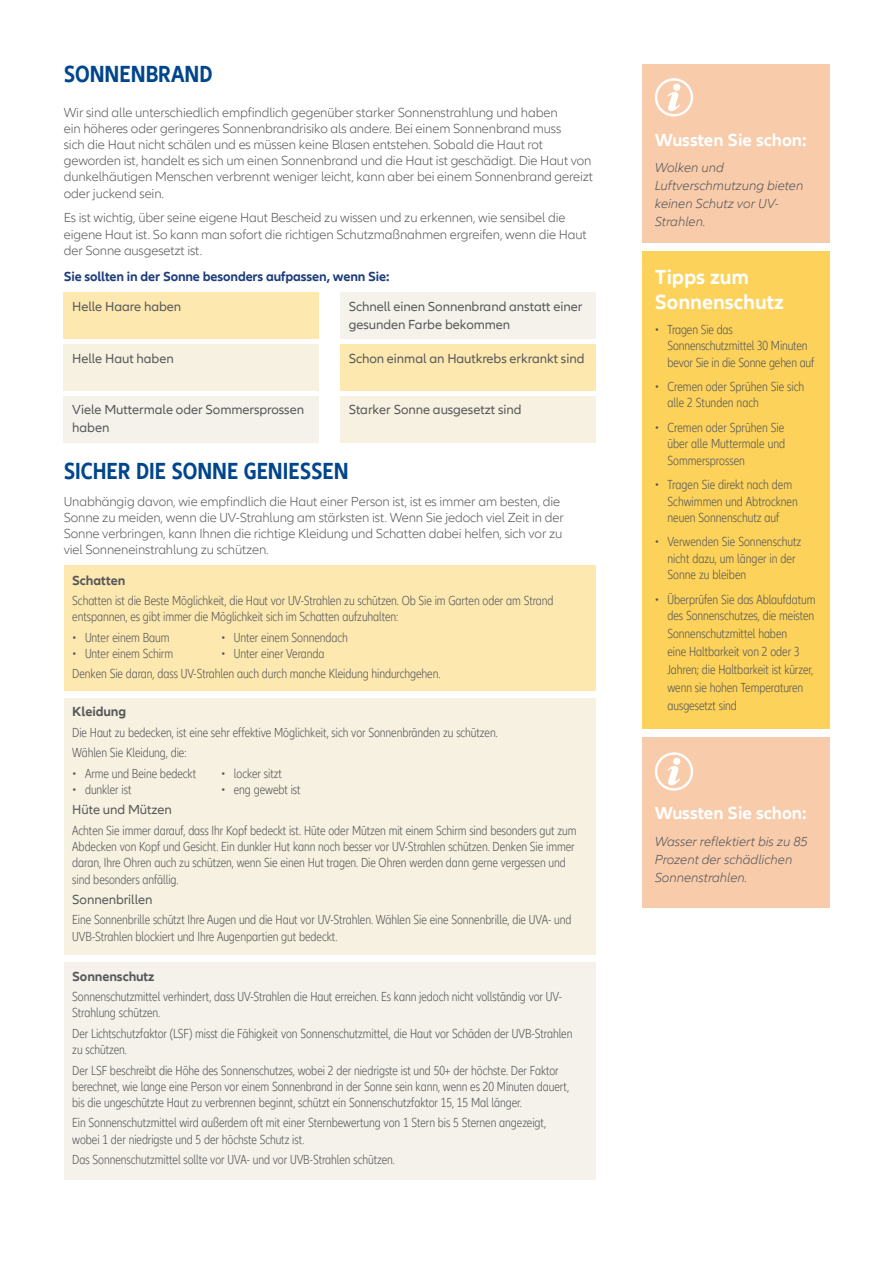
<style>
.page{position:relative;width:893px;height:1263px;background:#fff}
.page>*{position:absolute;margin:0;border:0;box-sizing:border-box;transform-origin:0 0}
.t1{font:700 condensed 24px "Allianz Neo";color:#01468c}
.t2{font:700 21px/25.5px "Allianz Neo";color:#fff}
.t3{font:700 18px "Allianz Neo";color:#fff}
.t4{font:300 condensed 13.5px/16.2px "Allianz Neo";letter-spacing:-.005em;color:#57585a}
.t5{font:300 13.5px/16.2px "Allianz Neo";letter-spacing:-.01em;color:#57585a}
.t6{font:13.5px/18px "Allianz Neo";letter-spacing:-.005em;color:#57585a}
.t7{font:italic 300 13.5px/18px "Allianz Neo";color:#57585a}
.t8{font:700 13.5px "Allianz Neo";letter-spacing:-.01em;color:#1d3d7b}
.t9{font:700 13.5px "Allianz Neo";letter-spacing:-.005em;color:#57585a}
</style>
<div class="page">
<div style="left:642px;top:737px;width:187px;height:170px;background:#f8cbab"></div>
<svg style="left:655px;top:752px;width:38px;height:39px"></svg>
<div style="left:642px;top:64px;width:187px;height:178px;background:#f8cbab"></div>
<svg style="left:655px;top:78px;width:38px;height:38px"></svg>
<div style="left:64px;top:292px;width:255px;height:47px;background:#fde8af"></div>
<div style="left:64px;top:566px;width:531px;height:125px;background:#fde8af"></div>
<div style="left:340px;top:292px;width:255px;height:47px;background:#f4f2ea"></div>
<div style="left:64px;top:962px;width:531px;height:218px;background:#f4f2ea"></div>
<div style="left:64px;top:344px;width:255px;height:47px;background:#f6f1e0"></div>
<div style="left:340px;top:396px;width:255px;height:46px;background:#f6f1e0"></div>
<div style="left:64px;top:698px;width:531px;height:256px;background:#f6f1e0"></div>
<div style="left:340px;top:344px;width:255px;height:47px;background:#fde8af"></div>
<div style="left:64px;top:396px;width:255px;height:46px;background:#f4f2ea"></div>
<div style="left:642px;top:251px;width:187px;height:477px;background:#fcd25a"></div>
<h1 class="t1" style="left:64px;top:60px;width:150px">SONNENBRAND</h1>
<p class="t5" style="left:64px;top:104px;width:531px">Wir sind alle unterschiedlich empfindlich gegenüber starker Sonnenstrahlung und haben<br>ein höheres oder geringeres Sonnenbrandrisiko als andere. Bei einem Sonnenbrand muss<br>sich die Haut nicht schälen und es müssen keine Blasen entstehen. Sobald die Haut rot geworden ist, handelt es sich um einen Sonnenbrand und die Haut ist geschädigt. Die Haut von dunkelhäutigen Menschen verbrennt weniger leicht, kann aber bei einem Sonnenbrand gereizt oder juckend sein.</p>
<p class="t5" style="left:64px;top:210px;width:524px">Es ist wichtig, über seine eigene Haut Bescheid zu wissen und zu erkennen, wie sensibel die eigene Haut ist. So kann man sofort die richtigen Schutzmaßnahmen ergreifen, wenn die Haut der Sonne ausgesetzt ist.</p>
<p class="t8" style="left:64px;top:269px;width:327px">Sie sollten in der Sonne besonders aufpassen, wenn Sie:</p>
<p class="t6" style="left:72px;top:298px;width:110px">Helle Haare haben</p>
<p class="t6" style="left:349px;top:298px;width:235px">Schnell einen Sonnenbrand anstatt einer gesunden Farbe bekommen</p>
<p class="t6" style="left:72px;top:349px;width:103px">Helle Haut haben</p>
<p class="t6" style="left:349px;top:349px;width:237px">Schon einmal an Hautkrebs erkrankt sind</p>
<p class="t6" style="left:72px;top:401px;width:233px">Viele Muttermale oder Sommersprossen haben</p>
<p class="t6" style="left:349px;top:401px;width:174px">Starker Sonne ausgesetzt sind</p>
<h1 class="t1" style="left:64px;top:457px;width:286px">SICHER DIE SONNE GENIESSEN</h1>
<p class="t5" style="left:64px;top:493px;width:501px">Unabhängig davon, wie empfindlich die Haut einer Person ist, ist es immer am besten, die Sonne zu meiden, wenn die UV-Strahlung am stärksten ist. Wenn Sie jedoch viel Zeit in der Sonne verbringen, kann Ihnen die richtige Kleidung und Schatten dabei helfen, sich vor zu viel Sonneneinstrahlung zu schützen.</p>
<p class="t9" style="left:72px;top:572px;width:55px">Schatten</p>
<p class="t4" style="left:72px;top:593px;width:483px">Schatten ist die Beste Möglichkeit, die Haut vor UV-Strahlen zu schützen. Ob Sie im Garten oder am Strand entspannen, es gibt immer die Möglichkeit sich im Schatten aufzuhalten:</p>
<p class="t4" style="left:72px;top:630px;width:99px">• Unter einem Baum</p>
<p class="t4" style="left:221px;top:630px;width:128px">• Unter einem Sonnendach</p>
<p class="t4" style="left:72px;top:646px;width:102px">• Unter einem Schirm</p>
<p class="t4" style="left:72px;top:644px;width:370px;line-height:20.4px;text-indent:149px">• Unter einer Veranda<br>Denken Sie daran, dass UV-Strahlen auch durch manche Kleidung hindurchgehen.</p>
<p class="t9" style="left:72px;top:704px;width:55px">Kleidung</p>
<p class="t4" style="left:72px;top:723px;width:427px;line-height:20.4px">Die Haut zu bedecken, ist eine sehr effektive Möglichkeit, sich vor Sonnenbränden zu schützen.<br>Wählen Sie Kleidung, die:</p>
<p class="t4" style="left:72px;top:766px;width:125px">• Arme und Beine bedeckt</p>
<p class="t4" style="left:221px;top:766px;width:62px">• locker sitzt</p>
<p class="t4" style="left:72px;top:782px;width:61px">• dunkler ist</p>
<p class="t4" style="left:221px;top:782px;width:81px">• eng gewebt ist</p>
<p class="t6" style="left:72px;top:801px;width:101px">Hüte und Mützen</p>
<p class="t4" style="left:72px;top:823px;width:506px">Achten Sie immer darauf, dass Ihr Kopf bedeckt ist. Hüte oder Mützen mit einem Schirm sind besonders gut zum Abdecken von Kopf und Gesicht. Ein dunkler Hut kann noch besser vor UV-Strahlen schützen. Denken Sie immer daran, Ihre Ohren auch zu schützen, wenn Sie einen Hut tragen. Die Ohren werden dann gerne vergessen und sind besonders anfällig.</p>
<p class="t6" style="left:72px;top:891px;width:82px">Sonnenbrillen</p>
<p class="t4" style="left:72px;top:912px;width:501px">Eine Sonnenbrille schützt Ihre Augen und die Haut vor UV-Strahlen. Wählen Sie eine Sonnenbrille, die UVA- und<br>UVB-Strahlen blockiert und Ihre Augenpartien gut bedeckt.</p>
<p class="t9" style="left:72px;top:968px;width:84px">Sonnenschutz</p>
<p class="t4" style="left:72px;top:989px;width:491px">Sonnenschutzmittel verhindert, dass UV-Strahlen die Haut erreichen. Es kann jedoch nicht vollständig vor UV-<br>Strahlung schützen.</p>
<p class="t4" style="left:72px;top:1026px;width:502px">Der Lichtschutzfaktor (LSF) misst die Fähigkeit von Sonnenschutzmittel, die Haut vor Schäden der UVB-Strahlen zu schützen.</p>
<p class="t4" style="left:72px;top:1062px;width:498px">Der LSF beschreibt die Höhe des Sonnenschutzes, wobei 2 der niedrigste ist und 50+ der höchste. Der Faktor berechnet, wie lange eine Person vor einem Sonnenbrand in der Sonne sein kann, wenn es 20 Minuten dauert, bis die ungeschützte Haut zu verbrennen beginnt, schützt ein Sonnenschutzfaktor 15, 15 Mal länger.</p>
<p class="t4" style="left:72px;top:1115px;width:475px">Ein Sonnenschutzmittel wird außerdem oft mit einer Sternbewertung von 1 Stern bis 5 Sternen angezeigt, wobei 1 der niedrigste und 5 der höchste Schutz ist.</p>
<p class="t4" style="left:72px;top:1152px;width:324px">Das Sonnenschutzmittel sollte vor UVA- und vor UVB-Strahlen schützen.</p>
<h3 class="t3" style="left:655px;top:129px;width:153px">Wussten Sie schon:</h3>
<p class="t7" style="left:655px;top:159px;width:150px">Wolken und<br>Luftverschmutzung bieten keinen Schutz vor UV-<br>Strahlen.</p>
<h2 class="t2" style="left:655px;top:265px;width:131px">Tipps zum<br>Sonnenschutz</h2>
<p class="t4" style="left:667px;top:322px;width:149px;text-indent:-13px">• Tragen Sie das<br>Sonnenschutzmittel 30 Minuten bevor Sie in die Sonne gehen auf</p>
<p class="t4" style="left:667px;top:379px;width:138px;text-indent:-13px">• Cremen oder Sprühen Sie sich alle 2 Stunden nach</p>
<p class="t4" style="left:667px;top:420px;width:119px;text-align:justify;text-indent:-13px">• Cremen oder Sprühen Sie über alle Muttermale und Sommersprossen</p>
<p class="t4" style="left:667px;top:477px;width:132px;text-indent:-13px">• Tragen Sie direkt nach dem<br>Schwimmen und Abtrocknen neuen Sonnenschutz auf</p>
<p class="t4" style="left:667px;top:534px;width:135px;text-indent:-13px">• Verwenden Sie Sonnenschutz nicht dazu, um länger in der<br>Sonne zu bleiben</p>
<p class="t4" style="left:655px;top:591px;width:162px;text-align:right">• Überprüfen Sie das Ablaufdatum des Sonnenschutzes, die meisten</p>
<p class="t4" style="left:667px;top:625px;width:147px;line-height:18px">Sonnenschutzmittel haben<br>eine Haltbarkeit von 2 oder 3<br>Jahren; die Haltbarkeit ist kürzer, wenn sie hohen Temperaturen ausgesetzt sind</p>
<h3 class="t3" style="left:655px;top:803px;width:153px">Wussten Sie schon:</h3>
<p class="t7" style="left:655px;top:832px;width:155px">Wasser reflektiert bis zu 85<br>Prozent der schädlichen<br>Sonnenstrahlen.</p>
</div>
